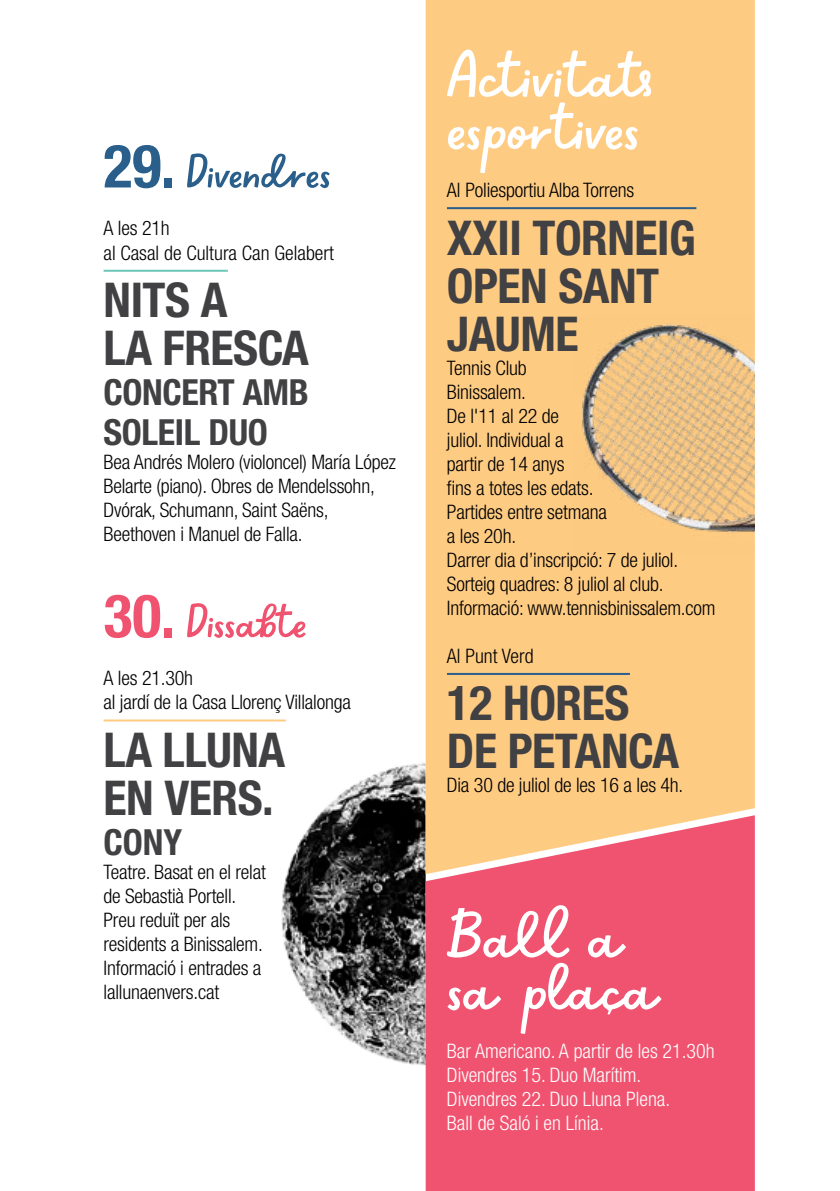
<style>
.page{position:relative;width:840px;height:1191px;background:#fff}
.page>*{position:absolute;margin:0;border:0;box-sizing:border-box;transform-origin:0 0}
.t1{font:72px/52px "Sweet Apricot";color:#fff}
.t2{font:72px/52px "Sweet Apricot";letter-spacing:-.035em;color:#fff}
.t3{font:52px "Sweet Apricot";letter-spacing:.005em;color:#2a5f8c}
.t4{font:52px "Sweet Apricot";color:#f05370}
.t5{font:700 condensed 48px/48px "Helvetica Neue LT Std";letter-spacing:-.01em;color:#414042}
.t6{font:700 condensed 36px/40px "Helvetica Neue LT Std";letter-spacing:-.01em;color:#414042}
.t7{font:300 condensed 20px/24px "Helvetica Neue LT Std";letter-spacing:-.01em;color:#000}
.t8{font:300 condensed 20px/24px "Helvetica Neue LT Std";color:#fff}
.s1{font-family:"Helvetica Neue LT Std";font-weight:700;font-stretch:condensed;font-size:60px}
</style>
<div class="page">
<img style="left:281px;top:763px;width:144px;height:303px">
<div style="left:425px;top:874px;width:329px;height:317px;background:#f05370"></div>
<div style="left:425px;top:0;width:329px;height:874px;background:#fecb83"></div>
<hr style="left:446px;top:207px;width:250px;height:2px;background:#2a5f8c">
<hr style="left:446px;top:673px;width:183px;height:2px;background:#2a5f8c">
<hr style="left:103px;top:270px;width:125px;height:2px;background:#6cc7b7">
<hr style="left:103px;top:719px;width:183px;height:2px;background:#fecb83">
<img style="left:574px;top:315px;width:180px;height:239px">
<h2 class="t3" style="left:103px;top:150px;width:228px"><span class="s1">29.</span> Divendres</h2>
<p class="t7" style="left:103px;top:216px;width:232px">A les 21h<br>al Casal de Cultura Can Gelabert</p>
<h3 class="t5" style="left:103px;top:275px;width:207px">NITS A<br>LA FRESCA</h3>
<h3 class="t6" style="left:103px;top:372px;width:207px">CONCERT AMB<br>SOLEIL DUO</h3>
<p class="t7" style="left:103px;top:450px;width:293px">Bea Andrés Molero (violoncel) María López Belarte (piano). Obres de Mendelssohn, Dvórak, Schumann, Saint Saëns, Beethoven i Manuel de Falla.</p>
<h2 class="t4" style="left:103px;top:599px;width:204px"><span class="s1">30.</span> Dissabte</h2>
<p class="t7" style="left:103px;top:666px;width:249px">A les 21.30h<br>al jardí de la Casa Llorenç Villalonga</p>
<h3 class="t5" style="left:103px;top:725px;width:183px">LA LLUNA<br>EN VERS.</h3>
<h3 class="t6" style="left:103px;top:821px;width:80px">CONY</h3>
<p class="t7" style="left:103px;top:859px;width:164px">Teatre. Basat en el relat de Sebastià Portell.<br>Preu reduït per als residents a Binissalem.<br>Informació i entrades a lallunaenvers.cat</p>
<h1 class="t1" style="left:446px;top:59px;width:211px">Activitats esportives</h1>
<p class="t7" style="left:446px;top:178px;width:189px">Al Poliesportiu Alba Torrens</p>
<h3 class="t5" style="left:446px;top:213px;width:250px">XXII TORNEIG<br>OPEN SANT<br>JAUME</h3>
<p class="t7" style="left:446px;top:355px;width:270px">Tennis Club<br>Binissalem.<br>De l'11 al 22 de<br>juliol. Individual a<br>partir de 14 anys<br>fins a totes les edats.<br>Partides entre setmana<br>a les 20h.<br>Darrer dia d’inscripció: 7 de juliol.<br>Sorteig quadres: 8 juliol al club.<br>Informació: www.tennisbinissalem.com</p>
<p class="t7" style="left:446px;top:643px;width:88px">Al Punt Verd</p>
<h3 class="t5" style="left:446px;top:678px;width:234px">12 HORES<br>DE PETANCA</h3>
<p class="t7" style="left:446px;top:773px;width:238px">Dia 30 de juliol de les 16 a les 4h.</p>
<h1 class="t2" style="left:446px;top:919px;width:216px">Ball a sa plaça</h1>
<p class="t8" style="left:446px;top:1038px;width:269px">Bar Americano. A partir de les 21.30h<br>Divendres 15. Duo Marítim.<br>Divendres 22. Duo Lluna Plena.<br>Ball de Saló i en Línia.</p>
<h1 class="t1" style="left:603px;top:972px;width:13px">,</h1>
</div>
